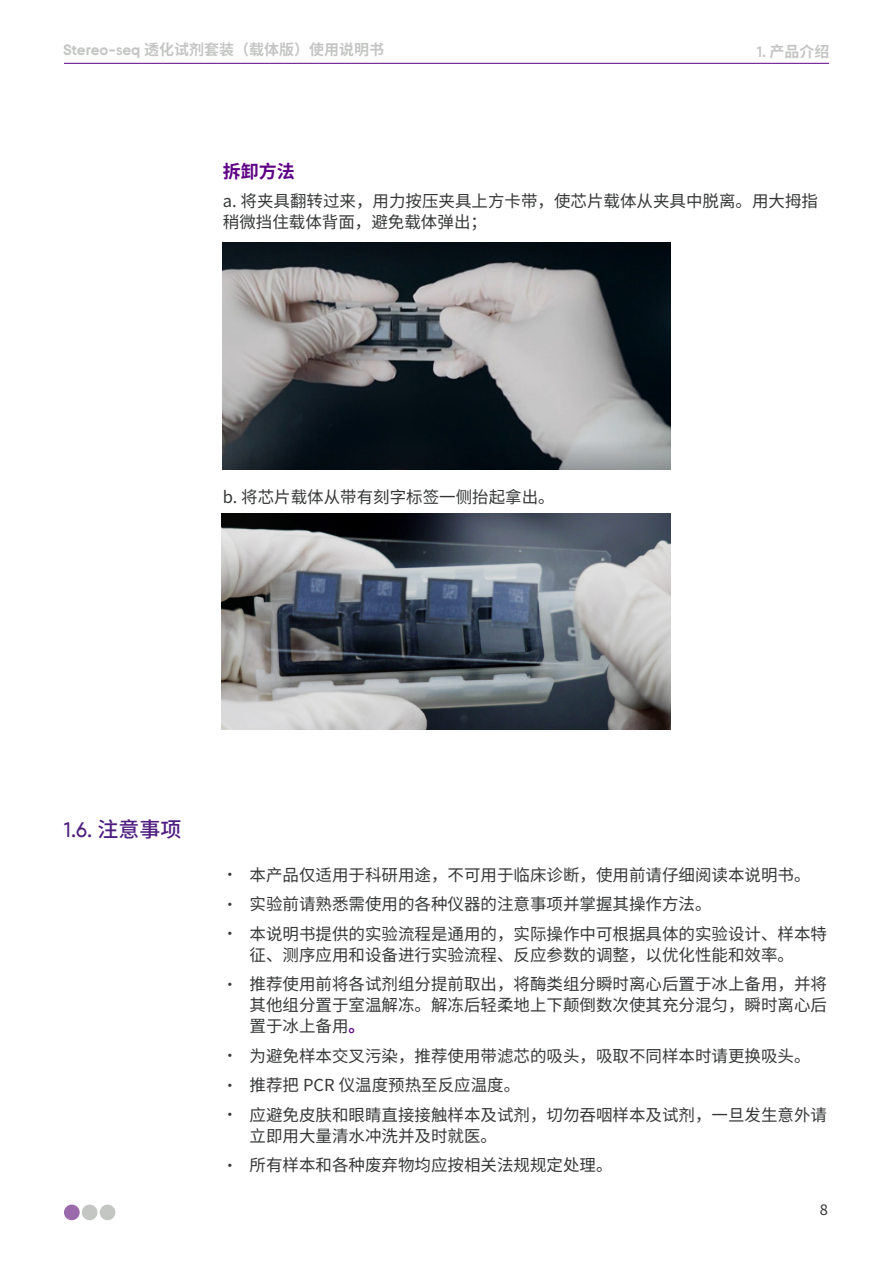
<style>
.page{position:relative;width:893px;height:1263px;background:#fff}
.page>*{position:absolute;margin:0;border:0;box-sizing:border-box;transform-origin:0 0}
.t1{font:500 21px "BGI";color:#4f1e80}
.t2{font:700 18px "Source Han Sans SC";color:#5e0085}
.t3{font:16.5px/21px "Source Han Sans SC";color:#363738}
.t4{font:16.5px "Source Sans Pro";color:#363738}
.t5{font:700 15px "Source Han Sans SC";color:#c4c6c4}
.s1{font-family:"BGI"}
.s2{font-family:"Source Han Sans SC"}
.s3{font-size:15px}
.s4{font-weight:700;color:#5e0085}
</style>
<div class="page">
<div style="left:64px;top:1204px;width:16px;height:16px;background:#9b6aab;border-radius:50%"></div>
<div style="left:82px;top:1204px;width:16px;height:16px;background:#c4c6c4;border-radius:50%"></div>
<div style="left:100px;top:1204px;width:15px;height:16px;background:#c4c6c4;border-radius:50%"></div>
<hr style="left:64px;top:63px;width:765px;height:1px;background:#5e0085">
<img style="left:223px;top:242px;width:448px;height:228px">
<img style="left:221px;top:514px;width:449px;height:216px">
<p class="t5" style="left:63px;top:41px;width:322px"><span class="s1">Stereo-seq</span> 透化试剂套装（载体版）使用说明书</p>
<p class="t5" style="left:757px;top:43px;width:74px"><span class="s1">1.</span> 产品介绍</p>
<p class="t2" style="left:223px;top:161px;width:73px">拆卸方法</p>
<p class="t3" style="left:223px;top:191px;width:597px">a. 将夹具翻转过来，用力按压夹具上方卡带，使芯片载体从夹具中脱离。用大拇指稍微挡住载体背面，避免载体弹出；</p>
<p class="t3" style="left:223px;top:487px;width:333px">b. 将芯片载体从带有刻字标签一侧抬起拿出。</p>
<p class="t1" style="left:64px;top:820px;width:119px">1.6. <span class="s2">注意事项</span></p>
<p class="t3" style="left:223px;top:864px;width:589px"><span class="s3">•</span> 本产品仅适用于科研用途，不可用于临床诊断，使用前请仔细阅读本说明书。</p>
<p class="t3" style="left:223px;top:894px;width:490px"><span class="s3">•</span> 实验前请熟悉需使用的各种仪器的注意事项并掌握其操作方法。</p>
<p class="t3" style="left:223px;top:923px;width:606px;text-align:center"><span class="s3">•</span> 本说明书提供的实验流程是通用的，实际操作中可根据具体的实验设计、样本特征、测序应用和设备进行实验流程、反应参数的调整，以优化性能和效率。</p>
<p class="t3" style="left:250px;top:974px;width:579px;text-align:justify;text-indent:-27px"><span class="s3">•</span> 推荐使用前将各试剂组分提前取出，将酶类组分瞬时离心后置于冰上备用，并将其他组分置于室温解冻。解冻后轻柔地上下颠倒数次使其充分混匀，瞬时离心后置于冰上备用<span class="s4">。</span></p>
<p class="t3" style="left:223px;top:1045px;width:589px"><span class="s3">•</span> 为避免样本交叉污染，推荐使用带滤芯的吸头，吸取不同样本时请更换吸头。</p>
<p class="t3" style="left:223px;top:1075px;width:299px"><span class="s3">•</span> 推荐把 PCR 仪温度预热至反应温度。</p>
<p class="t3" style="left:250px;top:1104px;width:579px;text-indent:-27px"><span class="s3">•</span> 应避免皮肤和眼睛直接接触样本及试剂，切勿吞咽样本及试剂，一旦发生意外请立即用大量清水冲洗并及时就医。</p>
<p class="t3" style="left:223px;top:1155px;width:391px"><span class="s3">•</span> 所有样本和各种废弃物均应按相关法规规定处理。</p>
<p class="t4" style="left:820px;top:1199px;width:10px">8</p>
</div>
